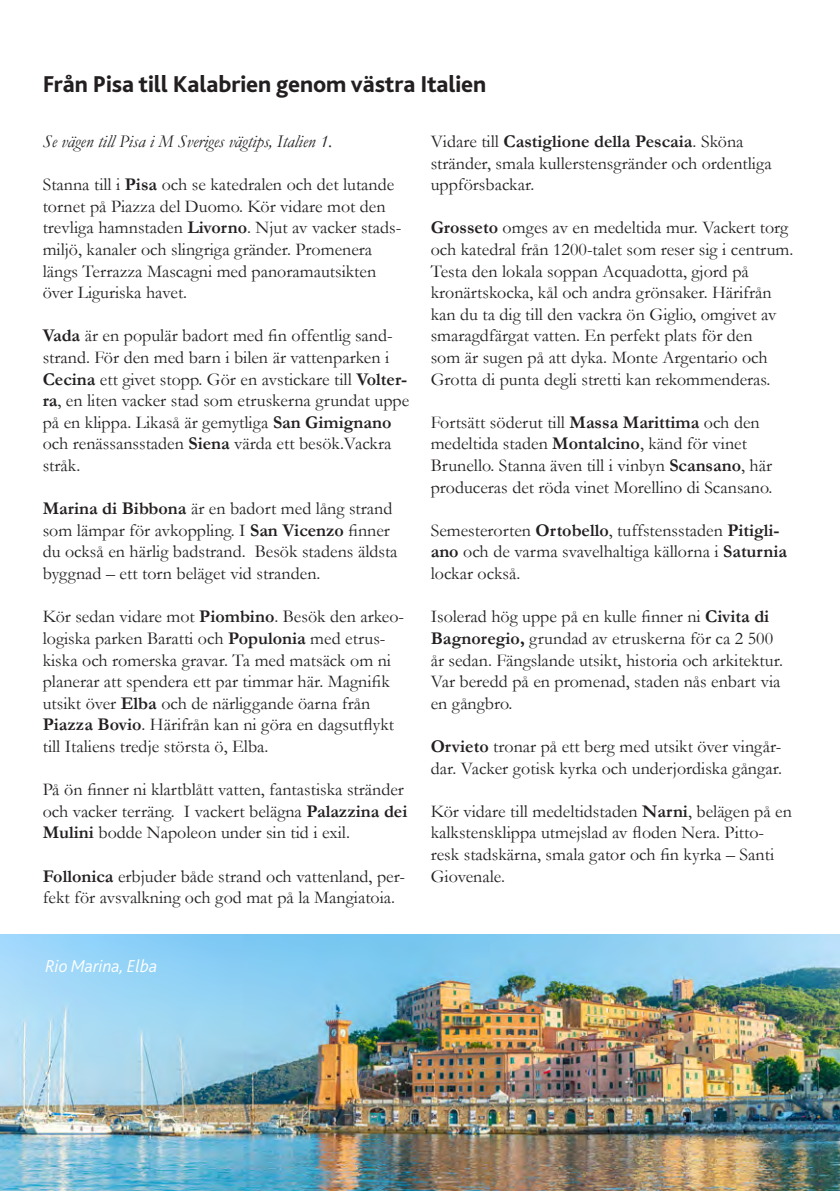
<style>
.page{position:relative;width:840px;height:1191px;background:#fff}
.page>*{position:absolute;margin:0;border:0;box-sizing:border-box;transform-origin:0 0}
.t1{font:800 24px "Bliss 2";letter-spacing:-.005em;color:#231f20}
.t2{font:18px/21.6px "Garamond";color:#231f20}
.t3{font:italic 18px "Garamond";color:#231f20}
.t4{font:italic 300 18px "Bliss 2";color:#fff}
.s1{font-weight:700}
</style>
<div class="page">
<img style="left:0;top:934px;width:839px;height:257px">
<h1 class="t1" style="left:43px;top:69px;width:445px">Från Pisa till Kalabrien genom västra Italien</h1>
<p class="t3" style="left:43px;top:129px;width:291px">Se vägen till Pisa i M Sveriges vägtips, Italien 1.</p>
<p class="t2" style="left:43px;top:173px;width:360px">Stanna till i <span class="s1">Pisa</span> och se katedralen och det lutande tornet på Piazza del Duomo. Kör vidare mot den trevliga hamnstaden <span class="s1">Livorno</span>. Njut av vacker stads&shy;miljö, kanaler och slingriga gränder. Promenera längs Terrazza Mascagni med panoramautsikten över Liguriska havet.</p>
<p class="t2" style="left:43px;top:324px;width:368px"><span class="s1">Vada</span> är en populär badort med fin offentlig sand&shy;strand. För den med barn i bilen är vattenparken i <span class="s1">Cecina</span> ett givet stopp. Gör en avstickare till <span class="s1">Volter&shy;ra</span>, en liten vacker stad som etruskerna grundat uppe på en klippa. Likaså är gemytliga <span class="s1">San Gimignano </span>och renässansstaden <span class="s1">Siena</span> värda ett besök.Vackra stråk.</p>
<p class="t2" style="left:43px;top:497px;width:356px"><span class="s1">Marina di Bibbona</span> är en badort med lång strand som lämpar för avkoppling. I <span class="s1">San Vicenzo</span> finner du också en härlig badstrand. Besök stadens äldsta byggnad – ett torn beläget vid stranden.</p>
<p class="t2" style="left:43px;top:605px;width:363px">Kör sedan vidare mot <span class="s1">Piombino</span>. Besök den arkeo&shy;logiska parken Baratti och <span class="s1">Populonia</span> med etrus&shy;kiska och romerska gravar. Ta med matsäck om ni planerar att spendera ett par timmar här. Magnifik utsikt över <span class="s1">Elba</span> och de närliggande öarna från <span class="s1">Piazza Bovio</span>. Härifrån kan ni göra en dagsutflykt till Italiens tredje största ö, Elba.</p>
<p class="t2" style="left:43px;top:778px;width:366px">På ön finner ni klartblått vatten, fantastiska stränder och vacker terräng. I vackert belägna <span class="s1">Palazzina dei<br>Mulini</span> bodde Napoleon under sin tid i exil.</p>
<p class="t2" style="left:43px;top:864px;width:363px"><span class="s1">Follonica</span> erbjuder både strand och vattenland, per&shy;fekt för avsvalkning och god mat på la Mangiatoia.</p>
<p class="t4" style="left:45px;top:954px;width:113px">Rio Marina, Elba</p>
<p class="t2" style="left:430px;top:130px;width:342px">Vidare till <span class="s1">Castiglione della Pescaia</span>. Sköna stränder, smala kullerstensgränder och ordentliga uppförsbackar.</p>
<p class="t2" style="left:430px;top:216px;width:364px"><span class="s1">Grosseto</span> omges av en medeltida mur. Vackert torg och katedral från 1200-talet som reser sig i centrum.<br>Testa den lokala soppan Acquadotta, gjord på kronärtskocka, kål och andra grönsaker. Härifrån kan du ta dig till den vackra ön Giglio, omgivet av smaragdfärgat vatten. En perfekt plats för den<br>som är sugen på att dyka. Monte Argentario och Grotta di punta degli stretti kan rekommenderas.</p>
<p class="t2" style="left:430px;top:411px;width:343px">Fortsätt söderut till <span class="s1">Massa Marittima</span> och den medeltida staden <span class="s1">Montalcino</span>, känd för vinet Brunello. Stanna även till i vinbyn <span class="s1">Scansano</span>, här produceras det röda vinet Morellino di Scansano.</p>
<p class="t2" style="left:430px;top:519px;width:358px">Semesterorten <span class="s1">Ortobello</span>, tuffstensstaden <span class="s1">Pitigli&shy;ano</span> och de varma svavelhaltiga källorna i <span class="s1">Saturnia </span>lockar också.</p>
<p class="t2" style="left:430px;top:605px;width:353px">Isolerad hög uppe på en kulle finner ni <span class="s1">Civita di Bagnoregio,</span> grundad av etruskerna för ca 2 500 år sedan. Fängslande utsikt, historia och arkitektur.<br>Var beredd på en promenad, staden nås enbart via en gångbro.</p>
<p class="t2" style="left:430px;top:735px;width:353px"><span class="s1">Orvieto</span> tronar på ett berg med utsikt över vingår&shy;dar. Vacker gotisk kyrka och underjordiska gångar.</p>
<p class="t2" style="left:430px;top:800px;width:362px">Kör vidare till medeltidstaden <span class="s1">Narni</span>, belägen på en kalkstensklippa utmejslad av floden Nera. Pitto&shy;resk stadskärna, smala gator och fin kyrka – Santi Giovenale.</p>
</div>
